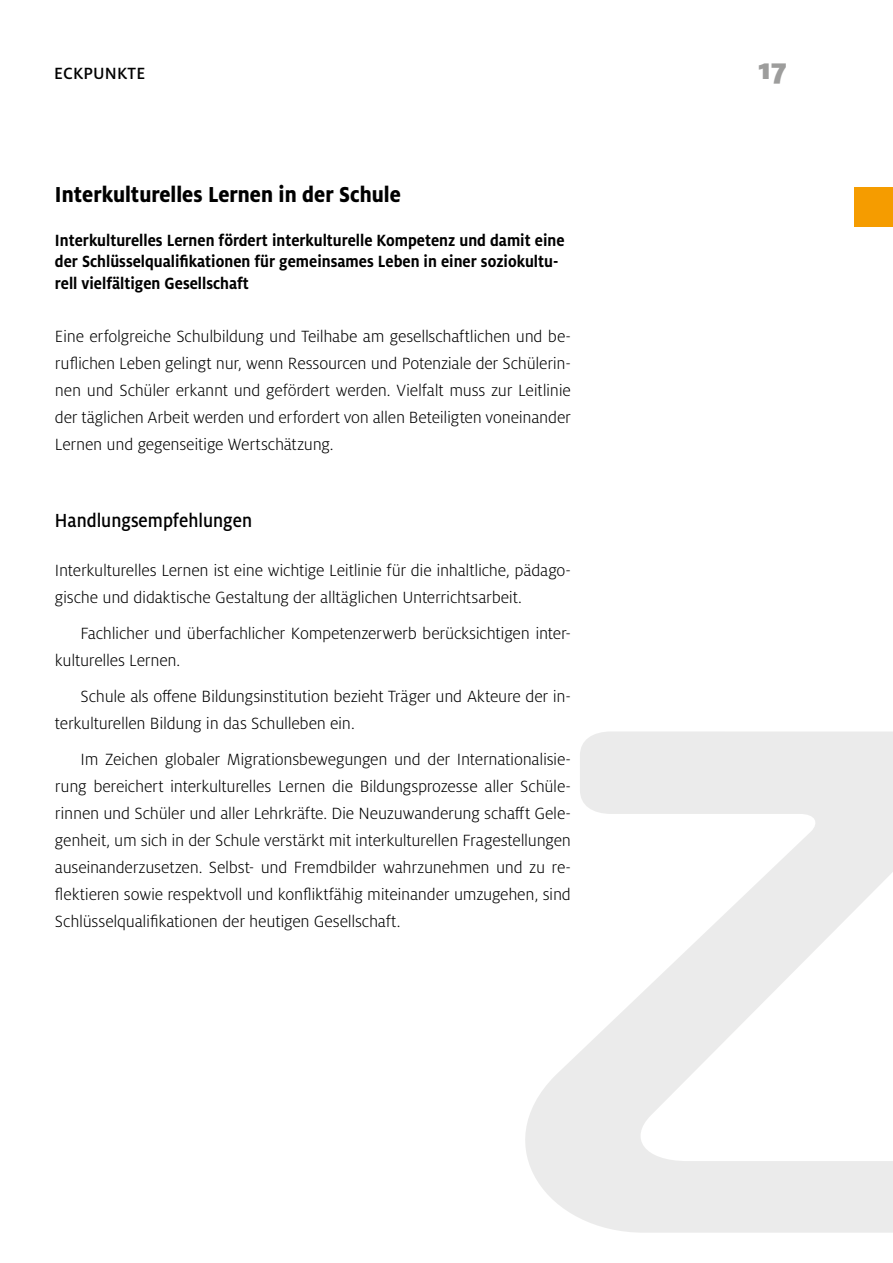
<style>
.page{position:relative;width:893px;height:1263px;background:#fff}
.page>*{position:absolute;margin:0;border:0;box-sizing:border-box;transform-origin:0 0}
.t1{font:900 31.5px "Milo OT";color:#9d9d9c}
.t2{font:800 24px "Milo OT";color:#000;scale:.9 1}
.t3{font:500 21px "Milo OT";color:#000;scale:.9 1}
.t4{font:300 18px/27px "Milo OT";letter-spacing:-.015em;color:#000}
.t5{font:700 18px/21.6px "Milo OT";color:#000;scale:.9 1}
.t6{font:500 18px "Milo OT";letter-spacing:.01em;color:#000}
</style>
<div class="page">
<svg style="left:525px;top:731px;width:368px;height:502px"></svg>
<div style="left:854px;top:188px;width:39px;height:39px;background:#f59c00"></div>
<p class="t6" style="left:54px;top:63px;width:93px">ECKPUNKTE</p>
<h1 class="t1" style="left:759px;top:51px;width:30px">17</h1>
<h2 class="t2" style="left:55px;top:181px;width:386px">Interkulturelles Lernen in der Schule</h2>
<p class="t5" style="left:55px;top:229px;width:568px">Interkulturelles Lernen fördert interkulturelle Kompetenz und damit eine der Schlüsselqualifikationen für gemeinsames Leben in einer soziokultu&shy;rell vielfältigen Gesellschaft</p>
<p class="t4" style="left:55px;top:323px;width:517px;text-align:justify">Eine erfolgreiche Schulbildung und Teilhabe am gesellschaftlichen und be&shy;ruflichen Leben gelingt nur, wenn Ressourcen und Potenziale der Schülerin&shy;nen und Schüler erkannt und gefördert werden. Vielfalt muss zur Leitlinie der täglichen Arbeit werden und erfordert von allen Beteiligten voneinander Lernen und gegenseitige Wertschätzung.</p>
<p class="t3" style="left:55px;top:509px;width:220px">Handlungsempfehlungen</p>
<p class="t4" style="left:55px;top:557px;width:517px">Interkulturelles Lernen ist eine wichtige Leitlinie für die inhaltliche, pädago&shy;gische und didaktische Gestaltung der alltäglichen Unterrichtsarbeit.</p>
<p class="t4" style="left:55px;top:620px;width:517px;text-indent:26px">Fachlicher und überfachlicher Kompetenzerwerb berücksichtigen inter&shy;kulturelles Lernen.</p>
<p class="t4" style="left:55px;top:683px;width:517px;text-indent:26px">Schule als offene Bildungsinstitution bezieht Träger und Akteure der in&shy;terkulturellen Bildung in das Schulleben ein.</p>
<p class="t4" style="left:55px;top:746px;width:517px;text-align:justify;text-indent:26px">Im Zeichen globaler Migrationsbewegungen und der Internationalisie&shy;rung bereichert interkulturelles Lernen die Bildungsprozesse aller Schüle&shy;rinnen und Schüler und aller Lehrkräfte. Die Neuzuwanderung schafft Gele&shy;genheit, um sich in der Schule verstärkt mit interkulturellen Fragestellungen auseinanderzusetzen. Selbst- und Fremdbilder wahrzunehmen und zu re&shy;flektieren sowie respektvoll und konfliktfähig miteinander umzugehen, sind Schlüsselqualifikationen der heutigen Gesellschaft.</p>
</div>
